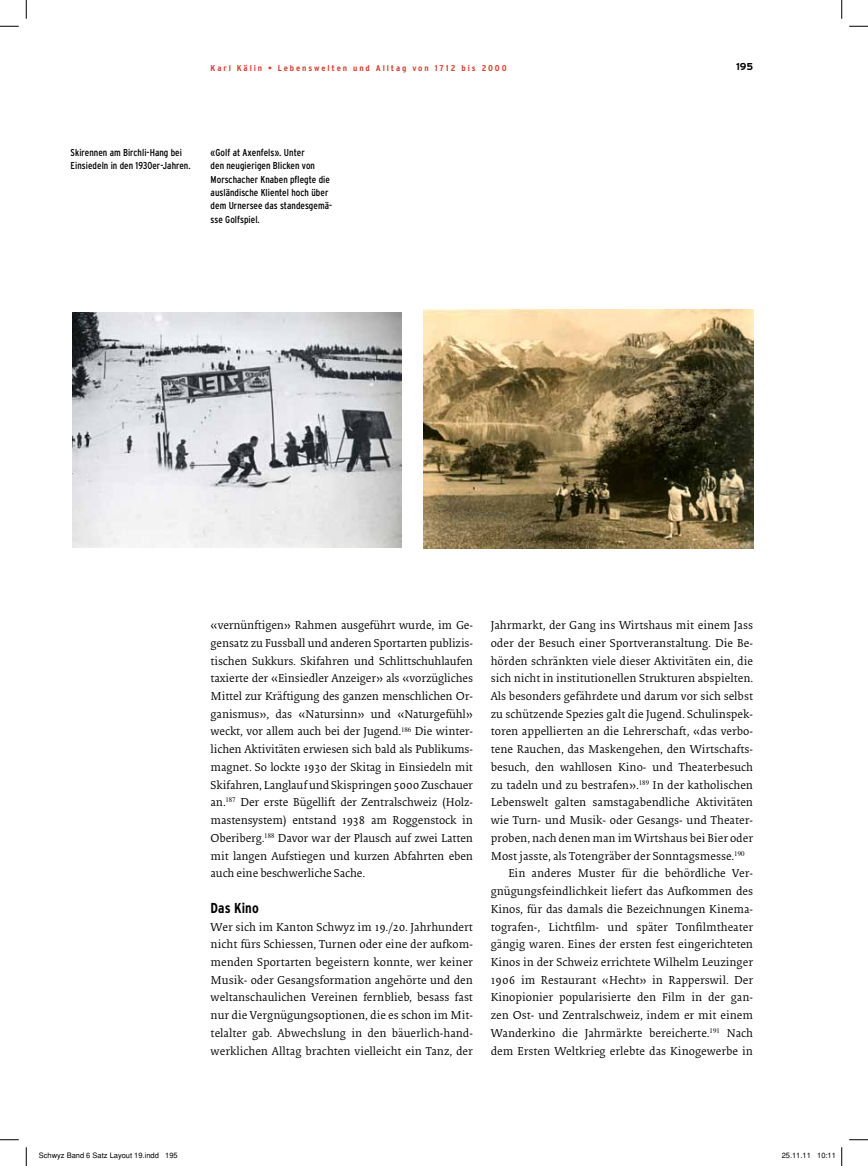
<style>
.page{position:relative;width:868px;height:1166px;background:#fff}
.page>*{position:absolute;margin:0;border:0;box-sizing:border-box;transform-origin:0 0}
.t1{font:700 condensed 14.38px "Interstate";letter-spacing:.005em;color:#000}
.t2{font:11.88px/17.8px "Collis";color:#000;text-align:justify}
.t3{font:condensed 10px/13.2px "Interstate";letter-spacing:.005em;color:#000}
.t4{font:700 10px "Interstate";color:#000}
.t5{font:700 condensed 8.5px "Interstate";letter-spacing:.2em;color:#d8412f;scale:1.11 1}
.t6{font:7.5px "Helvetica";color:#000}
</style>
<div class="page">
<img style="left:72px;top:313px;width:329px;height:234px">
<img style="left:424px;top:310px;width:329px;height:238px">
<svg style="left:0;top:25px;width:19px;height:2px"></svg>
<svg style="left:849px;top:25px;width:18px;height:2px"></svg>
<svg style="left:0;top:1139px;width:19px;height:1px"></svg>
<svg style="left:849px;top:1139px;width:18px;height:1px"></svg>
<svg style="left:25px;top:0;width:2px;height:19px"></svg>
<svg style="left:25px;top:1147px;width:2px;height:18px"></svg>
<svg style="left:841px;top:0;width:1px;height:19px"></svg>
<svg style="left:841px;top:1147px;width:1px;height:18px"></svg>
<p class="t5" style="left:211px;top:63px;width:268px">Karl Kälin • Lebenswelten und Alltag von 1712 bis 2000</p>
<p class="t4" style="left:736px;top:61px;width:18px">195</p>
<p class="t3" style="left:71px;top:146px;width:122px">Skirennen am Birchli-Hang bei<br>Einsiedeln in den 1930er-Jahren.</p>
<p class="t3" style="left:211px;top:146px;width:123px">«Golf at Axenfels». Unter<br>den neugierigen Blicken von<br>Morschacher Knaben pflegte die ausländische Klientel hoch über dem Urnersee das standesgemä&shy;sse Golfspiel.</p>
<p class="t2" style="left:211px;top:617px;width:264px">«vernünftigen» Rahmen ausgeführt wurde, im Ge&shy;gensatz zu Fussball und anderen Sportarten publizis&shy;tischen Sukkurs. Skifahren und Schlittschuhlaufen taxierte der «Einsiedler Anzeiger» als «vorzügliches Mittel zur Kräftigung des ganzen menschlichen Or&shy;ganismus», das «Natursinn» und «Naturgefühl» weckt, vor allem auch bei der Jugend.<sup>186</sup> Die winter&shy;lichen Aktivitäten erwiesen sich bald als Publikums&shy;magnet. So lockte 1930 der Skitag in Einsiedeln mit Skifahren, Langlauf und Skispringen 5000 Zuschauer an.<sup>187</sup> Der erste Bügellift der Zentralschweiz (Holz&shy;mastensystem) entstand 1938 am Roggenstock in Oberiberg.<sup>188</sup> Davor war der Plausch auf zwei Latten mit langen Aufstiegen und kurzen Abfahrten eben auch eine beschwerliche Sache.</p>
<p class="t1" style="left:211px;top:899px;width:50px">Das Kino</p>
<p class="t2" style="left:211px;top:918px;width:264px">Wer sich im Kanton Schwyz im 19./20. Jahrhundert nicht fürs Schiessen, Turnen oder eine der aufkom&shy;menden Sportarten begeistern konnte, wer keiner Musik- oder Gesangsformation angehörte und den weltanschaulichen Vereinen fernblieb, besass fast nur die Vergnügungsoptionen, die es schon im Mit&shy;telalter gab. Abwechslung in den bäuerlich-hand&shy;werklichen Alltag brachten vielleicht ein Tanz, der</p>
<p class="t2" style="left:490px;top:617px;width:264px">Jahrmarkt, der Gang ins Wirtshaus mit einem Jass</p>
<p class="t2" style="left:490px;top:635px;width:264px">oder der Besuch einer Sportveranstaltung. Die Be-</p>
<p class="t2" style="left:490px;top:652px;width:264px">hörden schränkten viele dieser Aktivitäten ein, die</p>
<p class="t2" style="left:490px;top:670px;width:264px">sich nicht in institutionellen Strukturen abspielten.</p>
<p class="t2" style="left:490px;top:688px;width:264px">Als besonders gefährdete und darum vor sich selbst</p>
<p class="t2" style="left:490px;top:705px;width:264px">zu schützende Spezies galt die Jugend. Schulinspek-</p>
<p class="t2" style="left:490px;top:723px;width:264px">toren appellierten an die Lehrerschaft, «das verbo-</p>
<p class="t2" style="left:490px;top:741px;width:264px">tene Rauchen, das Maskengehen, den Wirtschafts-</p>
<p class="t2" style="left:490px;top:759px;width:264px">besuch, den wahllosen Kino- und Theaterbesuch</p>
<p class="t2" style="left:490px;top:776px;width:264px">zu tadeln und zu bestrafen».<sup>189</sup> In der katholischen</p>
<p class="t2" style="left:490px;top:794px;width:264px">Lebenswelt galten samstagabendliche Aktivitäten</p>
<p class="t2" style="left:490px;top:812px;width:264px">wie Turn- und Musik- oder Gesangs- und Theater-</p>
<p class="t2" style="left:490px;top:829px;width:264px">proben, nach denen man im Wirtshaus bei Bier oder</p>
<p class="t2" style="left:490px;top:847px;width:255px">Most jasste, als Totengräber der Sonntagsmesse.<sup>190</sup></p>
<p class="t2" style="left:508px;top:865px;width:246px">Ein anderes Muster für die behördliche Ver-</p>
<p class="t2" style="left:490px;top:883px;width:264px">gnügungsfeindlichkeit liefert das Aufkommen des</p>
<p class="t2" style="left:490px;top:900px;width:264px">Kinos, für das damals die Bezeichnungen Kinema-</p>
<p class="t2" style="left:490px;top:918px;width:264px">tografen-, Lichtfilm- und später Tonfilmtheater</p>
<p class="t2" style="left:490px;top:936px;width:264px">gängig waren. Eines der ersten fest eingerichteten</p>
<p class="t2" style="left:490px;top:954px;width:264px">Kinos in der Schweiz errichtete Wilhelm Leuzinger</p>
<p class="t2" style="left:490px;top:971px;width:264px">1906 im Restaurant «Hecht» in Rapperswil. Der</p>
<p class="t2" style="left:490px;top:989px;width:264px">Kinopionier popularisierte den Film in der gan-</p>
<p class="t2" style="left:490px;top:1007px;width:264px">zen Ost- und Zentralschweiz, indem er mit einem</p>
<p class="t2" style="left:490px;top:1024px;width:264px">Wanderkino die Jahrmärkte bereicherte.<sup>191</sup> Nach</p>
<p class="t2" style="left:490px;top:1042px;width:264px">dem Ersten Weltkrieg erlebte das Kinogewerbe in</p>
<p class="t6" style="left:39px;top:1151px;width:140px">Schwyz Band 6 Satz Layout 19.indd 195</p>
<p class="t6" style="left:781px;top:1151px;width:56px">25.11.11 10:11</p>
</div>
